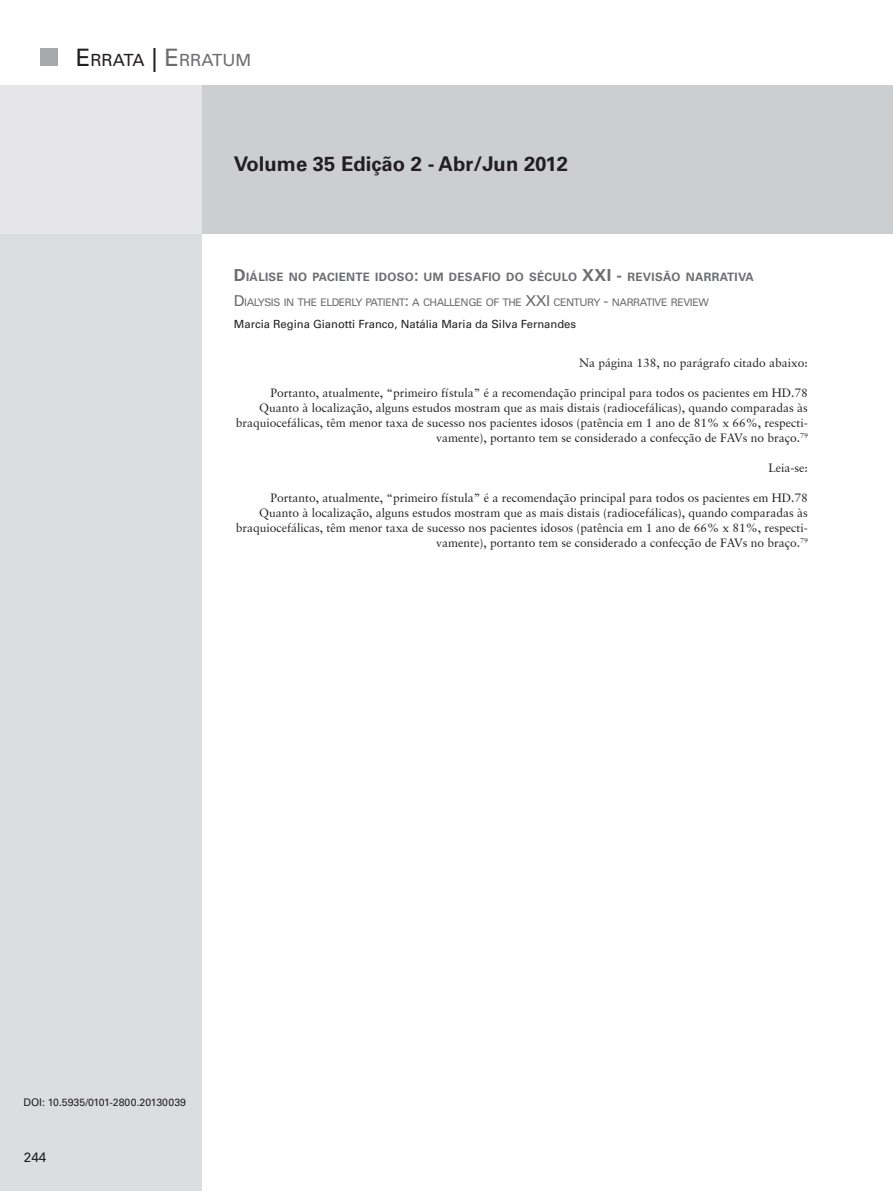
<style>
.page{position:relative;width:893px;height:1191px;background:#fff}
.page>*{position:absolute;margin:0;border:0;box-sizing:border-box;transform-origin:0 0}
.Título_Português{font:700 20.25px "Univers LT Std";color:#231f20}
.t1{font:16.8px "Univers LT Std";color:#6c6d70}
.t2{font:13.5px "Univers LT Std";color:#231f20}
.Texto{font:12px/15px "Garamond Retrospective S Si";color:#231f20;text-align:right}
.Intertítulo{font:700 11.55px "Univers LT Std";letter-spacing:.03em;color:#6c6d70}
.Nome_dos_autores{font:11.25px "Univers LT Std";color:#231f20}
.Negrito{font:10.5px "Univers LT Std";letter-spacing:-.045em;color:#6c6d70}
.Autor_correspondente{font:10.5px "Univers LT Std";color:#231f20}
.s1{font-size:24px;color:#231f20}
.s2{color:#231f20}
.s3{font-size:24px}
.s4{font-size:16.5px}
.s5{font-size:15px}
</style>
<div class="page">
<div style="left:40px;top:49px;width:17px;height:17px;background:#a8a9ad"></div>
<div style="left:0;top:85px;width:202px;height:1106px;background:#dcdddf"></div>
<div style="left:0;top:85px;width:893px;height:149px;background:linear-gradient(to right,#e0e0e2,#c6c7c9)"></div>
<h2 class="t1" style="left:76px;top:50px;width:177px"><span class="s1">E</span><span class="s2">RRATA</span> <span class="s1">|</span> <span class="s3">E</span>RRATUM</h2>
<p class="Título_Português" style="left:234px;top:152px;width:336px">Volume 35 Edição 2 - Abr/Jun 2012</p>
<p class="Intertítulo" style="left:234px;top:270px;width:522px"><span class="s4">D</span>IÁLISE NO PACIENTE IDOSO<span class="s4">:</span> UM DESAFIO DO SÉCULO <span class="s4">XXI -</span> REVISÃO NARRATIVA</p>
<p class="Negrito" style="left:234px;top:296px;width:476px"><span class="s5">D</span>IALYSIS IN THE ELDE RLY PATIENT<span class="s5">:</span> A CHALLENGE OF THE <span class="s5">XXI</span> CENTURY <span class="s5">-</span> NARRATIVE REVIEW</p>
<p class="Nome_dos_autores" style="left:234px;top:318px;width:344px">Marcia Regina Gianotti Franco, Natália Maria da Silva Fernandes</p>
<p class="Texto" style="left:579px;top:355px;width:230px">Na página 138, no parágrafo citado abaixo:</p>
<p class="Texto" style="left:236px;top:385px;width:574px">Portanto, atualmente, “primeiro fístula” é a recomendação principal para todos os pacientes em HD.78<br>Quanto à localização, alguns estudos mostram que as mais distais (radiocefálicas), quando comparadas às braquiocefálicas, têm menor taxa de sucesso nos pacientes idosos (patência em 1 ano de 81% x 66%, respecti&shy;vamente), portanto tem se considerado a confecção de FAVs no braço.<sup>79</sup></p>
<p class="Texto" style="left:769px;top:460px;width:41px">Leia-se:</p>
<p class="Texto" style="left:236px;top:490px;width:574px">Portanto, atualmente, “primeiro fístula” é a recomendação principal para todos os pacientes em HD.78<br>Quanto à localização, alguns estudos mostram que as mais distais (radiocefálicas), quando comparadas às braquiocefálicas, têm menor taxa de sucesso nos pacientes idosos (patência em 1 ano de 66% x 81%, respecti&shy;vamente), portanto tem se considerado a confecção de FAVs no braço.<sup>79</sup></p>
<p class="Autor_correspondente" style="left:23px;top:1096px;width:164px">DOI: 10.5935/0101-2800.20130039</p>
<p class="t2" style="left:24px;top:1148px;width:24px">244</p>
</div>
